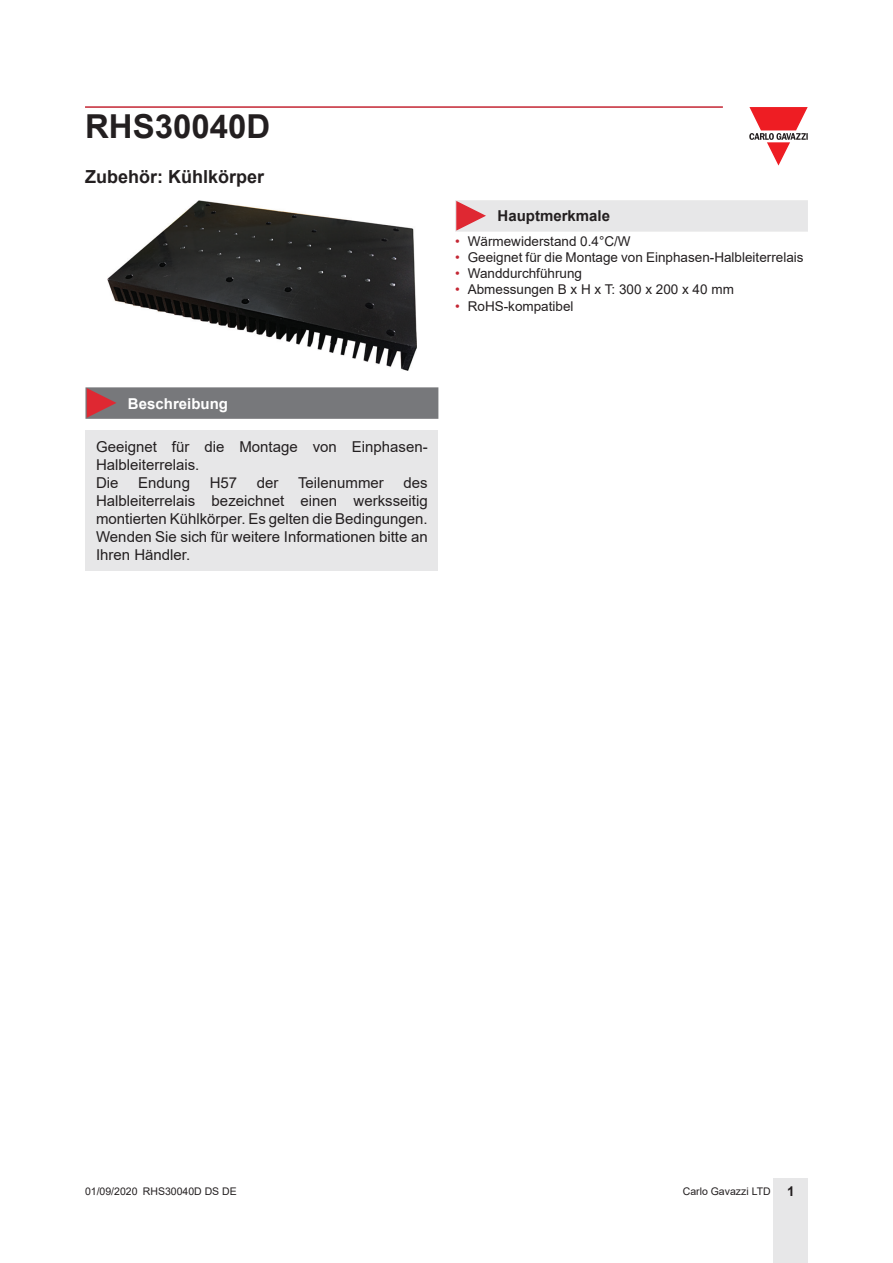
<style>
.page{position:relative;width:893px;height:1263px;background:#fff}
.page>*{position:absolute;margin:0;border:0;box-sizing:border-box;transform-origin:0 0}
.t1{font:700 33px "Arial";color:#231f20}
.Titolo02{font:700 18px "Arial";color:#231f20}
.Testo{font:15px/18px "Arial";color:#231f20}
.Titolo03{font:700 15px "Arial";color:#231f20}
.Titolo04{font:700 15px "Arial";color:#fff}
.t2{font:13.5px "Arial";color:#231f20}
.t3{font:10.5px "Arial";color:#231f20}
.s1{color:#c42633}
.s2{font-weight:700;font-size:13.5px}
</style>
<div class="page">
<hr style="left:85px;top:106px;width:638px;height:2px;background:#c42633">
<div style="left:774px;top:1178px;width:34px;height:85px;background:#e7e7e8"></div>
<svg style="left:749px;top:107px;width:59px;height:59px"></svg>
<div style="left:85px;top:431px;width:353px;height:140px;background:#e7e7e8"></div>
<img style="left:107px;top:201px;width:310px;height:169px">
<svg style="left:85px;top:387px;width:353px;height:32px"></svg>
<div style="left:455px;top:200px;width:353px;height:32px;background:#e7e7e8"></div>
<h1 class="t1" style="left:85px;top:103px;width:187px">RHS30040D</h1>
<p class="Titolo02" style="left:85px;top:164px;width:181px">Zubehör: Kühlkörper</p>
<p class="Titolo03" style="left:497px;top:206px;width:114px">Hauptmerkmale</p>
<p class="t2" style="left:455px;top:232px;width:177px"><span class="s1">•</span> Wärmewiderstand 0.4°C/W</p>
<p class="t2" style="left:455px;top:248px;width:350px"><span class="s1">•</span> Geeignet für die Montage von Einphasen-Halbleiterrelais</p>
<p class="t2" style="left:455px;top:264px;width:129px"><span class="s1">•</span> Wanddurchführung</p>
<p class="t2" style="left:455px;top:280px;width:280px"><span class="s1">•</span> Abmessungen B x H x T: 300 x 200 x 40 mm</p>
<p class="t2" style="left:455px;top:296px;width:120px"><span class="s1">•</span> RoHS-kompatibel</p>
<p class="Titolo04" style="left:128px;top:393px;width:102px">Beschreibung</p>
<p class="Testo" style="left:96px;top:438px;width:333px">Geeignet für die Montage von Einphasen-<br>Halbleiterrelais.</p>
<p class="Testo" style="left:96px;top:474px;width:24px">Die</p>
<p class="Testo" style="left:138px;top:474px;width:53px">Endung</p>
<p class="Testo" style="left:210px;top:474px;width:29px">H57</p>
<p class="Testo" style="left:257px;top:474px;width:23px">der</p>
<p class="Testo" style="left:298px;top:474px;width:87px">Teilenummer</p>
<p class="Testo" style="left:96px;top:474px;width:333px;text-align:justify;text-indent:307px">des Halbleiterrelais bezeichnet einen werksseitig montierten Kühlkörper. Es gelten die Bedingungen.<br>Wenden Sie sich für weitere Informationen bitte an Ihren Händler.</p>
<p class="t3" style="left:85px;top:1183px;width:153px">01/09/2020 RHS30040D DS DE</p>
<p class="t3" style="left:683px;top:1183px;width:113px">Carlo Gavazzi LTD <span class="s2">1</span></p>
</div>
